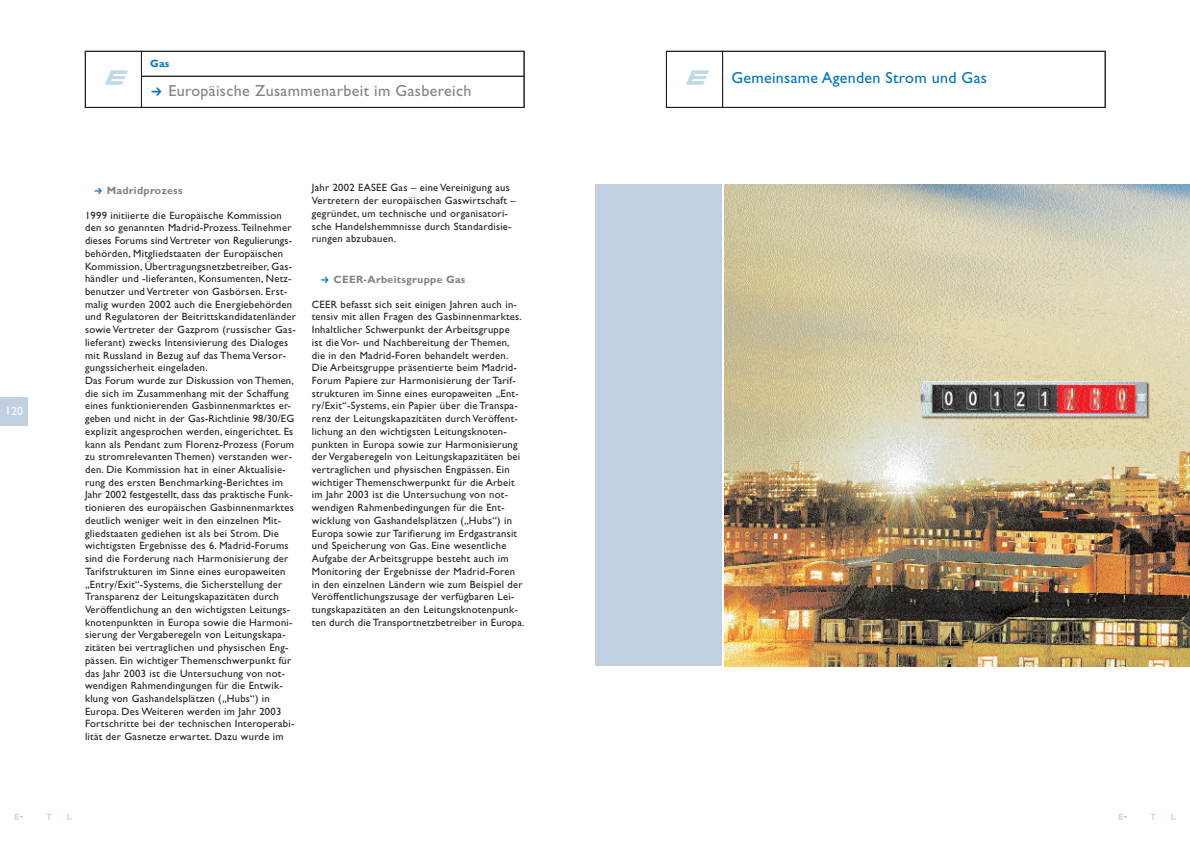
<style>
.page{position:relative;width:1190px;height:841px;background:#fff}
.page>*{position:absolute;margin:0;border:0;box-sizing:border-box;transform-origin:0 0}
.t1{font:16px "Gill Sans";letter-spacing:.02em;color:#808285}
.t2{font:16px "Gill Sans";letter-spacing:.02em;color:#0075bf}
.t3{font:12px "Gill Sans";color:#fff}
.t4{font:10.6px/12.7px "Gill Sans";letter-spacing:.025em;color:#231f20}
.t5{font:700 10.6px "Gill Sans";letter-spacing:.025em;color:#808285}
.t6{font:700 10.6px "Gill Sans";color:#0075bf}
</style>
<div class="page">
<svg style="left:1119px;top:814px;width:8px;height:6px"></svg>
<svg style="left:1150px;top:814px;width:6px;height:6px"></svg>
<svg style="left:1171px;top:814px;width:5px;height:6px"></svg>
<div style="left:0;top:397px;width:28px;height:28px;background:#c1d0e0"></div>
<svg style="left:15px;top:814px;width:8px;height:6px"></svg>
<svg style="left:46px;top:814px;width:6px;height:6px"></svg>
<svg style="left:67px;top:814px;width:5px;height:6px"></svg>
<div style="left:595px;top:184px;width:126px;height:482px;background:#c1d0e0"></div>
<img style="left:724px;top:184px;width:466px;height:482px">
<svg style="left:686px;top:70px;width:23px;height:15px"></svg>
<div style="left:666px;top:51px;width:57px;height:57px;border:1px solid #231f20"></div>
<div style="left:722px;top:51px;width:384px;height:57px;border:1px solid #231f20"></div>
<svg style="left:105px;top:70px;width:23px;height:15px"></svg>
<div style="left:85px;top:51px;width:57px;height:57px;border:1px solid #231f20"></div>
<div style="left:141px;top:51px;width:383px;height:26px;border:1px solid #231f20"></div>
<div style="left:141px;top:76px;width:383px;height:32px;border:1px solid #231f20"></div>
<p class="t3" style="left:5px;top:407px;width:20px">120</p>
<p class="t6" style="left:150px;top:60px;width:21px">Gas</p>
<h1 class="t1" style="left:168px;top:85px;width:305px">Europäische Zusammenarbeit im Gasbereich</h1>
<p class="t5" style="left:107px;top:187px;width:77px">Madridprozess</p>
<p class="t4" style="left:85px;top:210px;width:212px">1999 initiierte die Europäische Kommission den so genannten Madrid-Prozess.Teilnehmer dieses Forums sind Vertreter von Regulierungs&shy;behörden, Mitgliedstaaten der Europäischen Kommission, Übertragungsnetzbetreiber, Gas&shy;händler und -lieferanten, Konsumenten, Netz&shy;benutzer und Vertreter von Gasbörsen. Erst&shy;malig wurden 2002 auch die Energiebehörden und Regulatoren der Beitrittskandidatenländer sowie Vertreter der Gazprom (russischer Gas&shy;lieferant) zwecks Intensivierung des Dialoges mit Russland in Bezug auf das Thema Versor&shy;gungssicherheit eingeladen.<br>Das Forum wurde zur Diskussion von Themen, die sich im Zusammenhang mit der Schaffung eines funktionierenden Gasbinnenmarktes er&shy;geben und nicht in der Gas-Richtlinie 98/30/EG explizit angesprochen werden, eingerichtet. Es kann als Pendant zum Florenz-Prozess (Forum zu stromrelevanten Themen) verstanden wer&shy;den. Die Kommission hat in einer Aktualisie&shy;rung des ersten Benchmarking-Berichtes im Jahr 2002 festgestellt, dass das praktische Funk&shy;tionieren des europäischen Gasbinnenmarktes deutlich weniger weit in den einzelnen Mit&shy;gliedstaaten gediehen ist als bei Strom. Die wichtigsten Ergebnisse des 6. Madrid-Forums sind die Forderung nach Harmonisierung der Tarifstrukturen im Sinne eines europaweiten „Entry/Exit“-Systems, die Sicherstellung der Transparenz der Leitungskapazitäten durch Veröffentlichung an den wichtigsten Leitungs&shy;knotenpunkten in Europa sowie die Harmoni&shy;sierung der Vergaberegeln von Leitungskapa&shy;zitäten bei vertraglichen und physischen Eng&shy;pässen. Ein wichtiger Themenschwerpunkt für das Jahr 2003 ist die Untersuchung von not&shy;wendigen Rahmendingungen für die Entwik&shy;klung von Gashandelsplätzen („Hubs“) in Europa. Des Weiteren werden im Jahr 2003<br>Fortschritte bei der technischen Interoperabi&shy;lität der Gasnetze erwartet. Dazu wurde im</p>
<p class="t4" style="left:312px;top:183px;width:206px">Jahr 2002 EASEE Gas – eine Vereinigung aus Vertretern der europäischen Gaswirtschaft – gegründet, um technische und organisatori&shy;sche Handelshemmnisse durch Standardisie&shy;rungen abzubauen.</p>
<p class="t5" style="left:334px;top:276px;width:133px">CEER-Arbeitsgruppe Gas</p>
<p class="t4" style="left:312px;top:299px;width:214px">CEER befasst sich seit einigen Jahren auch in&shy;tensiv mit allen Fragen des Gasbinnenmarktes.<br>Inhaltlicher Schwerpunkt der Arbeitsgruppe<br>ist die Vor- und Nachbereitung der Themen, die in den Madrid-Foren behandelt werden.<br>Die Arbeitsgruppe präsentierte beim Madrid-Forum Papiere zur Harmonisierung der Tarif&shy;strukturen im Sinne eines europaweiten „Ent&shy;ry/Exit“-Systems, ein Papier über die Transpa&shy;renz der Leitungskapazitäten durch Veröffent&shy;lichung an den wichtigsten Leitungsknoten&shy;punkten in Europa sowie zur Harmonisierung der Vergaberegeln von Leitungskapazitäten bei vertraglichen und physischen Engpässen. Ein wichtiger Themenschwerpunkt für die Arbeit im Jahr 2003 ist die Untersuchung von not&shy;wendigen Rahmenbedingungen für die Ent&shy;wicklung von Gashandelsplätzen („Hubs“) in Europa sowie zur Tarifierung im Erdgastransit und Speicherung von Gas. Eine wesentliche Aufgabe der Arbeitsgruppe besteht auch im Monitoring der Ergebnisse der Madrid-Foren in den einzelnen Ländern wie zum Beispiel der Veröffentlichungszusage der verfügbaren Lei&shy;tungskapazitäten an den Leitungsknotenpunk&shy;ten durch die Transportnetzbetreiber in Europa.</p>
<h1 class="t2" style="left:731px;top:72px;width:257px">Gemeinsame Agenden Strom und Gas</h1>
</div>
